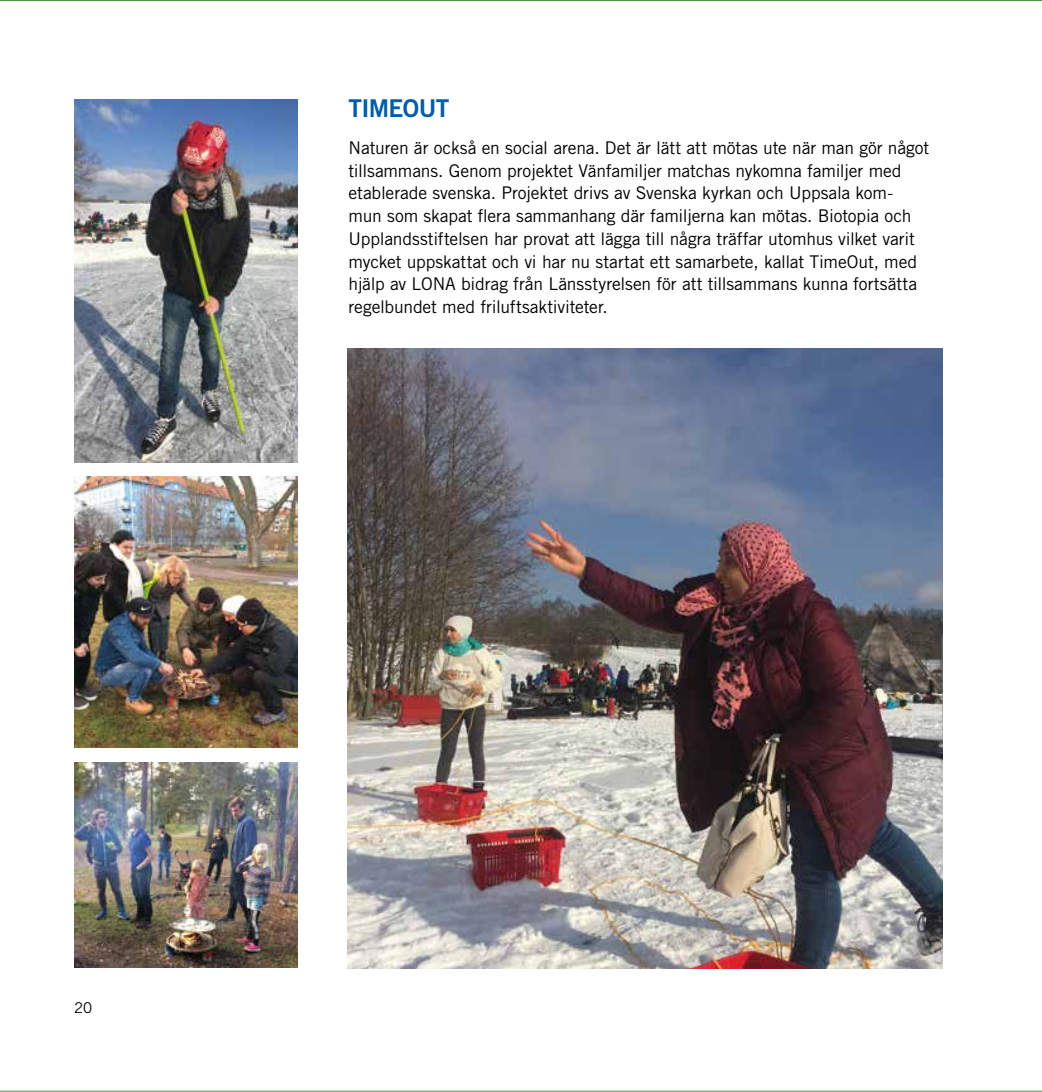
<style>
.page{position:relative;width:1042px;height:1092px;background:#fff}
.page>*{position:absolute;margin:0;border:0;box-sizing:border-box;transform-origin:0 0}
.t1{font:24.5px "Trade Gothic LT Std Bd 2";letter-spacing:-.025em;color:#005da9}
.t2{font:17.5px/22.8px "Trade Gothic LT Std";letter-spacing:-.01em;color:#000}
.t3{font:14.88px "Trade Gothic LT Std";color:#000}
</style>
<div class="page">
<hr style="left:0;top:1090px;width:1042px;height:1px;background:#3f9432">
<hr style="left:0;top:0;width:1042px;height:1px;background:#3f9432">
<img style="left:347px;top:348px;width:596px;height:619px">
<img style="left:74px;top:99px;width:224px;height:363px">
<img style="left:74px;top:477px;width:223px;height:270px">
<img style="left:74px;top:762px;width:224px;height:205px">
<h1 class="t1" style="left:348px;top:93px;width:102px">TIMEOUT</h1>
<p class="t2" style="left:348px;top:136px;width:582px">Naturen är också en social arena. Det är lätt att mötas ute när man gör något tillsammans. Genom projektet Vänfamiljer matchas nykomna familjer med etablerade svenska. Projektet drivs av Svenska kyrkan och Uppsala kom&shy;mun som skapat flera sammanhang där familjerna kan mötas. Biotopia och Upplandsstiftelsen har provat att lägga till några träffar utomhus vilket varit mycket uppskattat och vi har nu startat ett samarbete, kallat TimeOut, med hjälp av LONA bidrag från Länsstyrelsen för att tillsammans kunna fortsätta regelbundet med friluftsaktiviteter.</p>
<p class="t3" style="left:74px;top:998px;width:20px">20</p>
</div>
